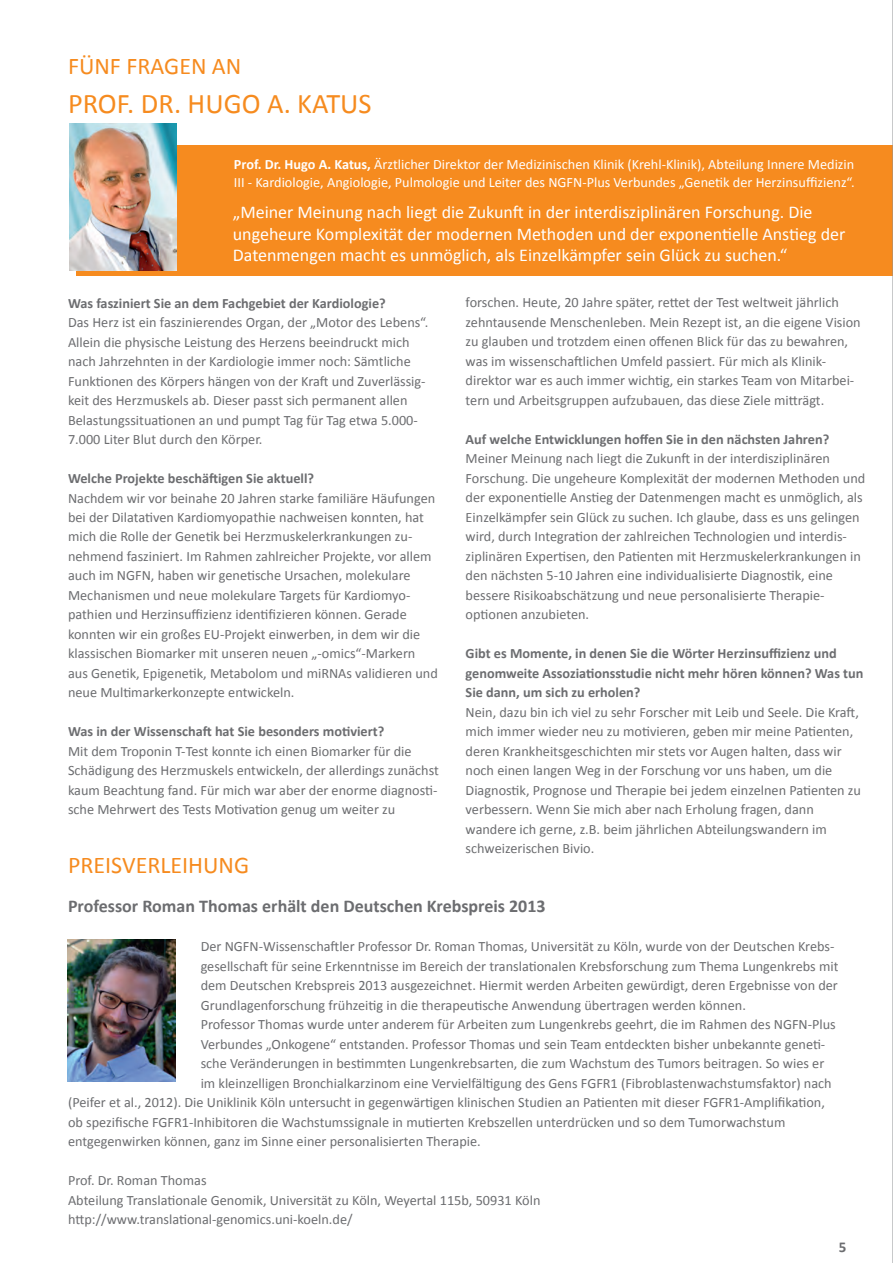
<style>
.page{position:relative;width:893px;height:1263px;background:#fff}
.page>*{position:absolute;margin:0;border:0;box-sizing:border-box;transform-origin:0 0}
.t1{font:28.5px "Calibri";color:#f68b1f}
.t2{font:24px "Calibri";color:#f68b1f}
.t3{font:18px/21px "Calibri";color:#fff}
.t4{font:700 18px "Calibri";color:#6c6d70}
.t5{font:700 15px "Calibri";color:#6c6d70}
.t6{font:14.25px/19.5px "Calibri";color:#6c6d70}
.t7{font:700 14.25px/19.5px "Calibri";color:#6c6d70}
.t8{font:14.25px/18px "Calibri";color:#fff}
.s1{font-weight:700}
</style>
<div class="page">
<div style="left:77px;top:145px;width:816px;height:130px;background:#f68b1f"></div>
<img style="left:69px;top:123px;width:108px;height:148px">
<img style="left:68px;top:940px;width:107px;height:141px">
<hr style="left:892px;top:0;width:1px;height:1263px;background:#939598">
<h2 class="t2" style="left:68px;top:51px;width:73px">fünf fragen</h2>
<h2 class="t2" style="left:212px;top:51px;width:15px">an</h2>
<h1 class="t1" style="left:68px;top:85px;width:156px">Prof. Dr. Hugo</h1>
<h1 class="t1" style="left:267px;top:85px;width:61px">A. Katus</h1>
<p class="t8" style="left:234px;top:155px;width:622px"><span class="s1">Prof. Dr. Hugo A. Katus,</span> Ärztlicher Direktor der Medizinischen Klinik (Krehl-Klinik), Abteilung Innere Medizin<br>III - Kardiologie, Angiologie, Pulmologie und Leiter des NGFN-Plus Verbundes „Genetik der Herzinsuffizienz“.</p>
<p class="t3" style="left:233px;top:201px;width:614px">„Meiner Meinung nach liegt die Zukunft in der interdisziplinären Forschung. Die ungeheure Komplexität der modernen Methoden und der exponentielle Anstieg der<br>Datenmengen macht es unmöglich, als Einzelkämpfer sein Glück zu suchen.“</p>
<p class="t7" style="left:68px;top:292px;width:319px">Was fasziniert Sie an dem Fachgebiet der Kardiologie?</p>
<p class="t6" style="left:68px;top:312px;width:362px">Das Herz ist ein faszinierendes Organ, der „Motor des Lebens“.<br>Allein die physische Leistung des Herzens beeindruckt mich nach Jahrzehnten in der Kardiologie immer noch: Sämtliche Funktionen des Körpers hängen von der Kraft und Zuverlässig&shy;keit des Herzmuskels ab. Dieser passt sich permanent allen Belastungssituationen an und pumpt Tag für Tag etwa 5.000- 7.000 Liter Blut durch den Körper.</p>
<p class="t7" style="left:68px;top:468px;width:248px">Welche Projekte beschäftigen Sie aktuell?</p>
<p class="t6" style="left:68px;top:487px;width:371px">Nachdem wir vor beinahe 20 Jahren starke familiäre Häufungen bei der Dilatativen Kardiomyopathie nachweisen konnten, hat mich die Rolle der Genetik bei Herzmuskelerkrankungen zu&shy;nehmend fasziniert. Im Rahmen zahlreicher Projekte, vor allem auch im NGFN, haben wir genetische Ursachen, molekulare Mechanismen und neue molekulare Targets für Kardiomyo&shy;pathien und Herzinsuffizienz identifizieren können. Gerade konnten wir ein großes EU-Projekt einwerben, in dem wir die klassischen Biomarker mit unseren neuen „-omics“-Markern aus Genetik, Epigenetik, Metabolom und miRNAs validieren und neue Multimarkerkonzepte entwickeln.</p>
<p class="t7" style="left:68px;top:721px;width:318px">Was in der Wissenschaft hat Sie besonders motiviert?</p>
<p class="t6" style="left:68px;top:741px;width:372px">Mit dem Troponin T-Test konnte ich einen Biomarker für die Schädigung des Herzmuskels entwickeln, der allerdings zunächst kaum Beachtung fand. Für mich war aber der enorme diagnosti&shy;sche Mehrwert des Tests Motivation genug um weiter zu</p>
<p class="t6" style="left:466px;top:292px;width:397px">forschen. Heute, 20 Jahre später, rettet der Test weltweit jährlich zehntausende Menschenleben. Mein Rezept ist, an die eigene Vision zu glauben und trotzdem einen offenen Blick für das zu bewahren, was im wissenschaftlichen Umfeld passiert. Für mich als Klinik&shy;direktor war es auch immer wichtig, ein starkes Team von Mitarbei&shy;tern und Arbeitsgruppen aufzubauen, das diese Ziele mitträgt.</p>
<p class="t7" style="left:466px;top:429px;width:365px">Auf welche Entwicklungen hoffen Sie in den nächsten Jahren?</p>
<p class="t6" style="left:466px;top:448px;width:401px">Meiner Meinung nach liegt die Zukunft in der interdisziplinären Forschung. Die ungeheure Komplexität der modernen Methoden und der exponentielle Anstieg der Datenmengen macht es unmöglich, als Einzelkämpfer sein Glück zu suchen. Ich glaube, dass es uns gelingen wird, durch Integration der zahlreichen Technologien und interdis&shy;ziplinären Expertisen, den Patienten mit Herzmuskelerkrankungen in den nächsten 5-10 Jahren eine individualisierte Diagnostik, eine bessere Risikoabschätzung und neue personalisierte Therapie&shy;optionen anzubieten.</p>
<p class="t7" style="left:466px;top:643px;width:399px">Gibt es Momente, in denen Sie die Wörter Herzinsuffizienz und genomweite Assoziationsstudie nicht mehr hören können? Was tun<br>Sie dann, um sich zu erholen?</p>
<p class="t6" style="left:466px;top:702px;width:397px">Nein, dazu bin ich viel zu sehr Forscher mit Leib und Seele. Die Kraft, mich immer wieder neu zu motivieren, geben mir meine Patienten, deren Krankheitsgeschichten mir stets vor Augen halten, dass wir noch einen langen Weg in der Forschung vor uns haben, um die Diagnostik, Prognose und Therapie bei jedem einzelnen Patienten zu verbessern. Wenn Sie mich aber nach Erholung fragen, dann wandere ich gerne, z.B. beim jährlichen Abteilungswandern im schweizerischen Bivio.</p>
<h2 class="t2" style="left:68px;top:850px;width:13px">preisverleihung</h2>
<p class="t4" style="left:68px;top:895px;width:479px">Professor Roman Thomas erhält den Deutschen Krebspreis 2013</p>
<p class="t6" style="left:201px;top:936px;width:635px">Der NGFN-Wissenschaftler Professor Dr. Roman Thomas, Universität zu Köln, wurde von der Deutschen Krebs-</p>
<p class="t6" style="left:201px;top:955px;width:639px">gesellschaft für seine Erkenntnisse im Bereich der translationalen Krebsforschung zum Thema Lungenkrebs mit</p>
<p class="t6" style="left:201px;top:975px;width:639px">dem Deutschen Krebspreis 2013 ausgezeichnet. Hiermit werden Arbeiten gewürdigt, deren Ergebnisse von der</p>
<p class="t6" style="left:201px;top:994px;width:547px">Grundlagenforschung frühzeitig in die therapeutische Anwendung übertragen werden können.</p>
<p class="t6" style="left:201px;top:1014px;width:637px">Professor Thomas wurde unter anderem für Arbeiten zum Lungenkrebs geehrt, die im Rahmen des NGFN-Plus</p>
<p class="t6" style="left:201px;top:1033px;width:626px">Verbundes „Onkogene“ entstanden. Professor Thomas und sein Team entdeckten bisher unbekannte geneti-</p>
<p class="t6" style="left:201px;top:1053px;width:625px">sche Veränderungen in bestimmten Lungenkrebsarten, die zum Wachstum des Tumors beitragen. So wies er</p>
<p class="t6" style="left:201px;top:1072px;width:632px">im kleinzelligen Bronchialkarzinom eine Vervielfältigung des Gens FGFR1 (Fibroblastenwachstumsfaktor) nach</p>
<p class="t6" style="left:68px;top:1092px;width:758px">(Peifer et al., 2012). Die Uniklinik Köln untersucht in gegenwärtigen klinischen Studien an Patienten mit dieser FGFR1-Amplifikation,</p>
<p class="t6" style="left:68px;top:1111px;width:719px">ob spezifische FGFR1-Inhibitoren die Wachstumssignale in mutierten Krebszellen unterdrücken und so dem Tumorwachstum</p>
<p class="t6" style="left:68px;top:1131px;width:414px">entgegenwirken können, ganz im Sinne einer personalisierten Therapie.</p>
<p class="t6" style="left:68px;top:1170px;width:474px">Prof. Dr. Roman Thomas<br>Abteilung Translationale Genomik, Universität zu Köln, Weyertal 115b, 50931 Köln http://www.translational-genomics.uni-koeln.de/</p>
<p class="t5" style="left:839px;top:1237px;width:9px">5</p>
</div>
